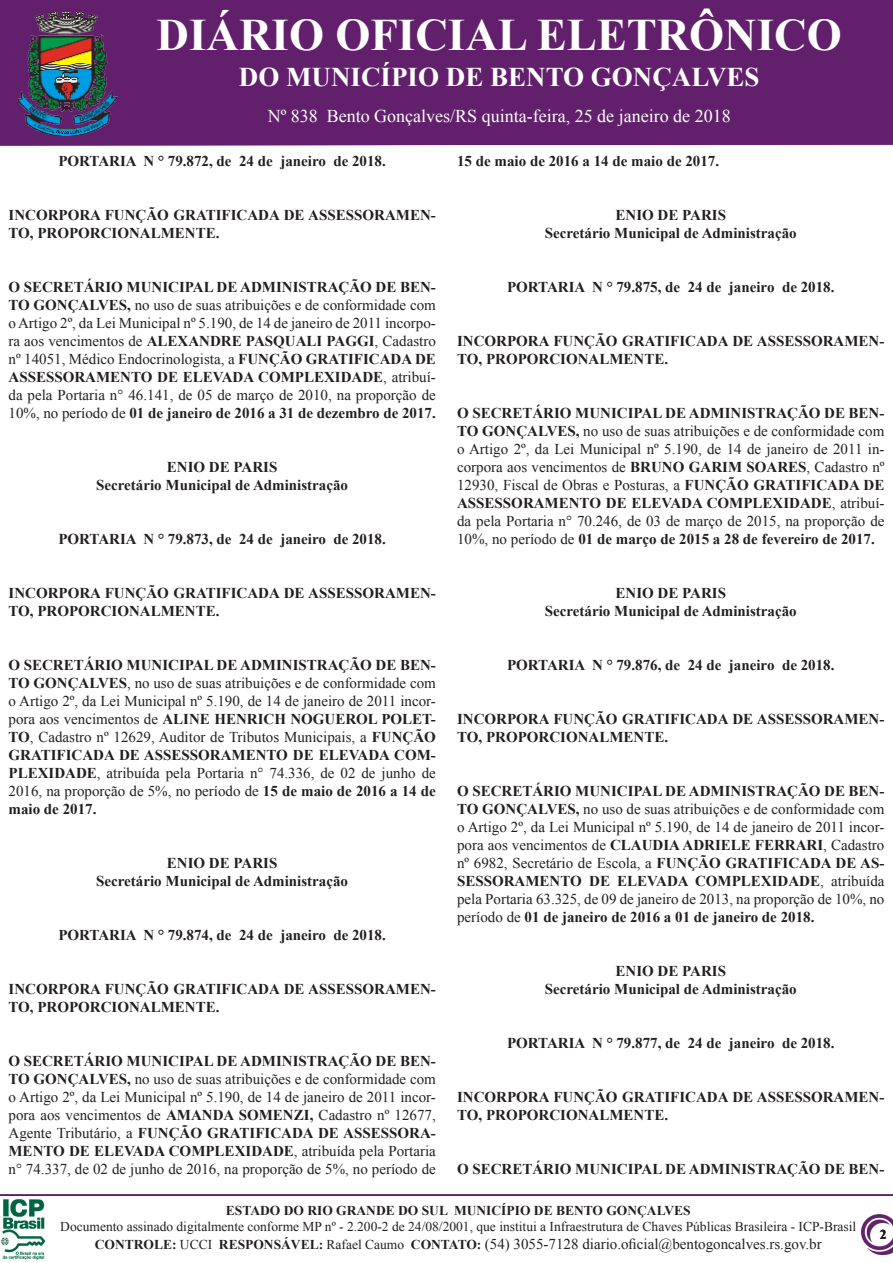
<style>
.page{position:relative;width:893px;height:1263px;background:#fff}
.page>*{position:absolute;margin:0;border:0;box-sizing:border-box;transform-origin:0 0}
.t1{font:700 45px "Times New Roman";color:#fff}
.t2{font:700 27px "Times New Roman";color:#fff}
.t3{font:18px "Times New Roman";color:#fff}
.t4{font:15px/18px "Times New Roman";color:#231f20;text-align:justify}
.t5{font:700 15px/18px "Times New Roman";color:#231f20}
.t6{font:13.5px "Times New Roman";color:#231f20}
.t7{font:700 13.5px "Times New Roman";color:#231f20}
.s1{font-weight:700}
.s2{font-weight:700;font-size:13.5px}
.s3{font-size:13.5px}
</style>
<div class="page">
<img style="left:0;top:1199px;width:46px;height:61px">
<img style="left:862px;top:1214px;width:31px;height:41px">
<div style="left:0;top:0;width:893px;height:146px;background:#62206c"></div>
<hr style="left:0;top:1194px;width:893px;height:2px;background:#62206c">
<img style="left:18px;top:11px;width:100px;height:125px">
<p class="t1" style="left:157px;top:4px;width:687px">DIÁRIO OFICIAL ELETRÔNICO</p>
<p class="t2" style="left:239px;top:58px;width:522px">DO MUNICÍPIO DE BENTO GONÇALVES</p>
<p class="t3" style="left:268px;top:104px;width:465px">Nº 838 Bento Gonçalves/RS quinta-feira, 25 de janeiro de 2018</p>
<p class="t3" style="left:265px;top:104px;width:252px">Nº 472 Bento Gonçalves/RS Q ar</p>
<p class="t3" style="left:576px;top:104px;width:19px">10</p>
<p class="t3" style="left:619px;top:104px;width:115px">Agosto de 2016</p>
<p class="t3" style="left:270px;top:104px;width:460px">Nº 476 Bento Gonçalves/RS Terça-feira, 16 de Agosto de 2016</p>
<p class="t5" style="left:58px;top:151px;width:329px">PORTARIA N ° 79.872, de 24 de janeiro de 2018.</p>
<p class="t5" style="left:9px;top:205px;width:429px">INCORPORA FUNÇÃO GRATIFICADA DE ASSESSORAMEN-<br>TO, PROPORCIONALMENTE.</p>
<p class="t4" style="left:9px;top:277px;width:429px"><span class="s1">O SECRETÁRIO MUNICIPAL DE ADMINISTRAÇÃO DE BEN-TO GONÇALVES,</span> no uso de suas atribuições e de conformidade com o Artigo 2º, da Lei Municipal nº 5.190, de 14 de janeiro de 2011 incorpo&shy;ra aos vencimentos de <span class="s1">ALEXANDRE PASQUALI PAGGI</span>, Cadastro nº 14051, Médico Endocrinologista, a <span class="s1">FUNÇÃO GRATIFICADA DE ASSESSORAMENTO DE ELEVADA COMPLEXIDADE</span>, atribuí&shy;da pela Portaria n° 46.141, de 05 de março de 2010, na proporção de 10%, no período de <span class="s1">01 de janeiro de 2016 a 31 de dezembro de 2017.</span></p>
<p class="t5" style="left:167px;top:457px;width:112px">ENIO DE PARIS</p>
<p class="t5" style="left:96px;top:475px;width:253px">Secretário Municipal de Administração</p>
<p class="t5" style="left:58px;top:529px;width:329px">PORTARIA N ° 79.873, de 24 de janeiro de 2018.</p>
<p class="t5" style="left:9px;top:583px;width:429px">INCORPORA FUNÇÃO GRATIFICADA DE ASSESSORAMEN-<br>TO, PROPORCIONALMENTE.</p>
<p class="t4" style="left:9px;top:655px;width:429px"><span class="s1">O SECRETÁRIO MUNICIPAL DE ADMINISTRAÇÃO DE BEN-TO GONÇALVES</span>, no uso de suas atribuições e de conformidade com o Artigo 2º, da Lei Municipal nº 5.190, de 14 de janeiro de 2011 incor&shy;pora aos vencimentos de <span class="s1">ALINE HENRICH NOGUEROL POLET-TO</span>, Cadastro nº 12629, Auditor de Tributos Municipais, a <span class="s1">FUNÇÃO GRATIFICADA DE ASSESSORAMENTO DE ELEVADA COM-PLEXIDADE</span>, atribuída pela Portaria n° 74.336, de 02 de junho de 2016, na proporção de 5%, no período de <span class="s1">15 de maio de 2016 a 14 de maio de 2017.</span></p>
<p class="t5" style="left:167px;top:853px;width:112px">ENIO DE PARIS</p>
<p class="t5" style="left:96px;top:871px;width:253px">Secretário Municipal de Administração</p>
<p class="t5" style="left:58px;top:925px;width:329px">PORTARIA N ° 79.874, de 24 de janeiro de 2018.</p>
<p class="t5" style="left:9px;top:979px;width:429px">INCORPORA FUNÇÃO GRATIFICADA DE ASSESSORAMEN-<br>TO, PROPORCIONALMENTE.</p>
<p class="t4" style="left:9px;top:1051px;width:429px"><span class="s1">O SECRETÁRIO MUNICIPAL DE ADMINISTRAÇÃO DE BEN-TO GONÇALVES,</span> no uso de suas atribuições e de conformidade com o Artigo 2º, da Lei Municipal nº 5.190, de 14 de janeiro de 2011 incor&shy;pora aos vencimentos de <span class="s1">AMANDA SOMENZI,</span> Cadastro nº 12677, Agente Tributário, a <span class="s1">FUNÇÃO GRATIFICADA DE ASSESSORA-MENTO DE ELEVADA COMPLEXIDADE</span>, atribuída pela Portaria n° 74.337, de 02 de junho de 2016, na proporção de 5%, no período de</p>
<p class="t5" style="left:457px;top:151px;width:264px">15 de maio de 2016 a 14 de maio de 2017.</p>
<p class="t5" style="left:615px;top:205px;width:112px">ENIO DE PARIS</p>
<p class="t5" style="left:545px;top:223px;width:253px">Secretário Municipal de Administração</p>
<p class="t5" style="left:507px;top:277px;width:329px">PORTARIA N ° 79.875, de 24 de janeiro de 2018.</p>
<p class="t5" style="left:457px;top:331px;width:429px">INCORPORA FUNÇÃO GRATIFICADA DE ASSESSORAMEN-<br>TO, PROPORCIONALMENTE.</p>
<p class="t4" style="left:457px;top:403px;width:429px"><span class="s1">O SECRETÁRIO MUNICIPAL DE ADMINISTRAÇÃO DE BEN-TO GONÇALVES,</span> no uso de suas atribuições e de conformidade com o Artigo 2º, da Lei Municipal nº 5.190, de 14 de janeiro de 2011 in&shy;corpora aos vencimentos de <span class="s1">BRUNO GARIM SOARES</span>, Cadastro nº 12930, Fiscal de Obras e Posturas, a <span class="s1">FUNÇÃO GRATIFICADA DE ASSESSORAMENTO DE ELEVADA COMPLEXIDADE</span>, atribuí&shy;da pela Portaria n° 70.246, de 03 de março de 2015, na proporção de 10%, no período de <span class="s1">01 de março de 2015 a 28 de fevereiro de 2017.</span></p>
<p class="t5" style="left:615px;top:583px;width:112px">ENIO DE PARIS</p>
<p class="t5" style="left:545px;top:601px;width:253px">Secretário Municipal de Administração</p>
<p class="t5" style="left:507px;top:655px;width:329px">PORTARIA N ° 79.876, de 24 de janeiro de 2018.</p>
<p class="t5" style="left:457px;top:709px;width:429px">INCORPORA FUNÇÃO GRATIFICADA DE ASSESSORAMEN-<br>TO, PROPORCIONALMENTE.</p>
<p class="t4" style="left:457px;top:781px;width:429px"><span class="s1">O SECRETÁRIO MUNICIPAL DE ADMINISTRAÇÃO DE BEN-TO GONÇALVES,</span> no uso de suas atribuições e de conformidade com o Artigo 2º, da Lei Municipal nº 5.190, de 14 de janeiro de 2011 incor&shy;pora aos vencimentos de <span class="s1">CLAUDIA ADRIELE FERRARI</span>, Cadastro nº 6982, Secretário de Escola, a <span class="s1">FUNÇÃO GRATIFICADA DE AS-SESSORAMENTO DE ELEVADA COMPLEXIDADE</span>, atribuída pela Portaria 63.325, de 09 de janeiro de 2013, na proporção de 10%, no período de <span class="s1">01 de janeiro de 2016 a 01 de janeiro de 2018.</span></p>
<p class="t5" style="left:615px;top:961px;width:112px">ENIO DE PARIS</p>
<p class="t5" style="left:545px;top:979px;width:253px">Secretário Municipal de Administração</p>
<p class="t5" style="left:507px;top:1033px;width:329px">PORTARIA N ° 79.877, de 24 de janeiro de 2018.</p>
<p class="t5" style="left:457px;top:1087px;width:429px">INCORPORA FUNÇÃO GRATIFICADA DE ASSESSORAMEN-<br>TO, PROPORCIONALMENTE.</p>
<p class="t5" style="left:457px;top:1159px;width:429px">O SECRETÁRIO MUNICIPAL DE ADMINISTRAÇÃO DE BEN-</p>
<p class="t7" style="left:226px;top:1201px;width:466px">ESTADO DO RIO GRANDE DO SUL MUNICÍPIO DE BENTO GONÇALVES</p>
<p class="t6" style="left:60px;top:1218px;width:797px">Documento assinado digitalmente conforme MP nº - 2.200-2 de 24/08/2001, que institui a Infraestrutura de Chaves Públicas Brasileira - ICP-Brasil</p>
<p class="t4" style="left:95px;top:1235px;width:728px"><span class="s2">CONTROLE:</span> <span class="s3">UCCI</span> <span class="s2">RESPONSÁVEL:</span> <span class="s3">Rafael Caumo</span> <span class="s2">CONTATO:</span> (54) 3055-7128 diario.oficial@bentogoncalves.rs.gov.br</p>
<p class="t7" style="left:880px;top:1225px;width:8px">2</p>
</div>
